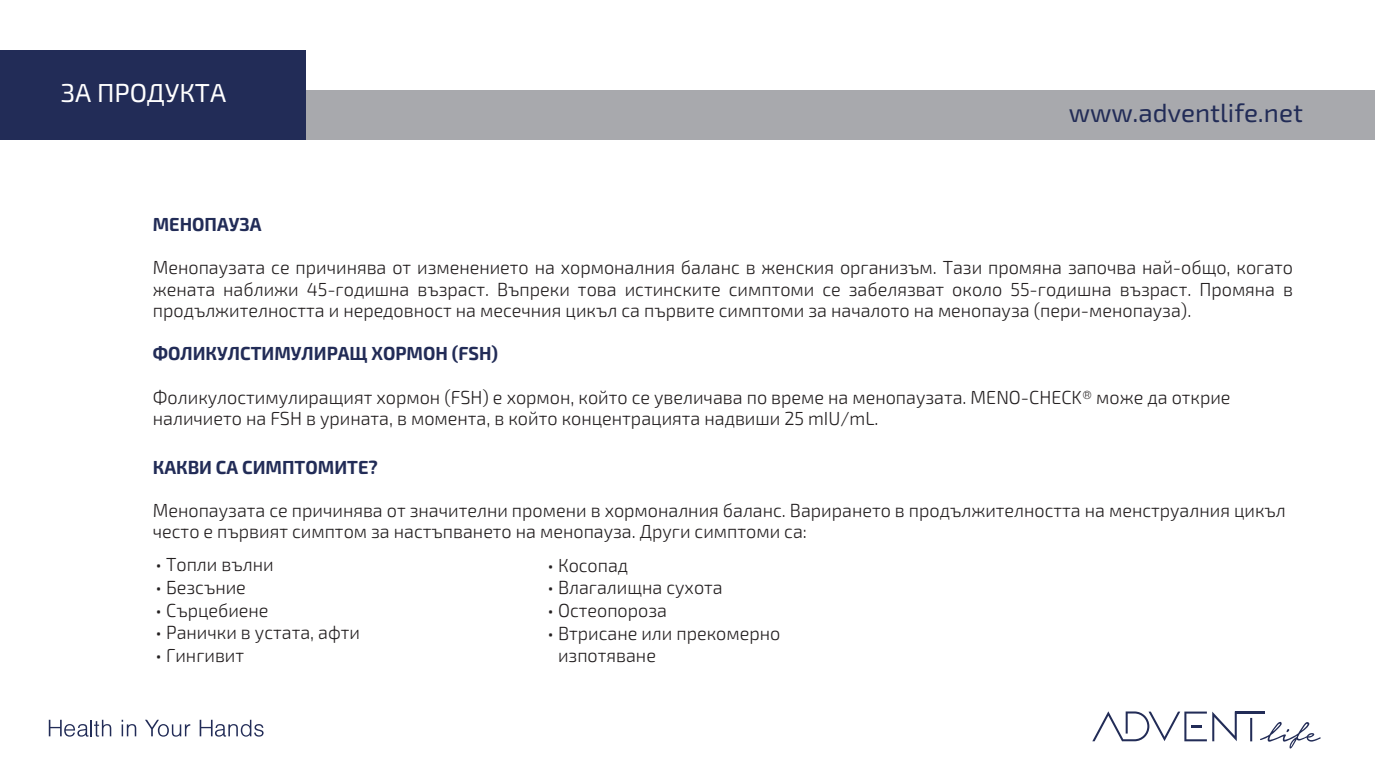
<style>
.page{position:relative;width:1377px;height:776px;background:#fff}
.page>*{position:absolute;margin:0;border:0;box-sizing:border-box;transform-origin:0 0}
.t1{font:26px "Exo 2";color:#222c57}
.t2{font:26px "Exo 2";color:#fff}
.t3{font:300 18.9px/21.6px "Exo 2";color:#231f20;scale:.95 1}
.t4{font:700 18.9px "Exo 2";color:#222c57;scale:.95 1}
</style>
<div class="page">
<div style="left:295px;top:90px;width:1079px;height:49px;background:#a8a9ad"></div>
<div style="left:0;top:50px;width:306px;height:89px;background:#222c57"></div>
<svg style="left:1093px;top:711px;width:144px;height:29px"></svg>
<hr style="left:1235px;top:711px;width:30px;height:2px;background:#222c57">
<hr style="left:1250px;top:717px;width:2px;height:23px;background:#222c57">
<svg style="left:1260px;top:721px;width:60px;height:27px"></svg>
<svg style="left:49px;top:719px;width:62px;height:17px"></svg>
<svg style="left:122px;top:719px;width:14px;height:16px"></svg>
<svg style="left:145px;top:719px;width:45px;height:17px"></svg>
<svg style="left:200px;top:719px;width:64px;height:17px"></svg>
<h1 class="t2" style="left:61px;top:75px;width:167px">ЗА ПРОДУКТА</h1>
<h1 class="t1" style="left:1069px;top:95px;width:236px">www.adventlife.net</h1>
<p class="t4" style="left:153px;top:211px;width:116px">MEНОПАУЗА</p>
<p class="t3" style="left:153px;top:255px;width:1202px;text-align:justify">Менопаузата се причинява от изменението на хормоналния баланс в женския организъм. Тази промяна започва най-общо, когато жената наближи 45-годишна възраст. Въпреки това истинските симптоми се забелязват около 55-годишна възраст. Промяна в продължителността и нередовност на месечния цикъл са първите симптоми за началото на менопауза (пери-менопауза).</p>
<p class="t4" style="left:153px;top:340px;width:365px">ФОЛИКУЛСТИМУЛИРАЩ ХОРМОН (FSH)</p>
<p class="t3" style="left:153px;top:385px;width:1136px">Фоликулостимулиращият хормон (FSH) е хормон, който се увеличава по време на менопаузата. MENO-CHECK® може да открие наличието на FSH в урината, в момента, в който концентрацията надвиши 25 mIU/mL.</p>
<p class="t4" style="left:153px;top:453px;width:238px">КАКВИ СА СИМПТОМИТЕ?</p>
<p class="t3" style="left:153px;top:498px;width:1194px">Менопаузата се причинява от значителни промени в хормоналния баланс. Варирането в продължителността на менструалния цикъл често е първият симптом за настъпването на менопауза. Други симптоми са:</p>
<p class="t3" style="left:156px;top:552px;width:126px">• Топли вълни</p>
<p class="t3" style="left:156px;top:575px;width:97px">• Безсъние</p>
<p class="t3" style="left:156px;top:598px;width:120px">• Сърцебиене</p>
<p class="t3" style="left:156px;top:620px;width:217px">• Ранички в устата, афти</p>
<p class="t3" style="left:156px;top:643px;width:95px">• Гингивит</p>
<p class="t3" style="left:547px;top:553px;width:87px">• Косопад</p>
<p class="t3" style="left:547px;top:576px;width:186px">• Влагалищна сухота</p>
<p class="t3" style="left:547px;top:598px;width:127px">• Остеопороза</p>
<p class="t3" style="left:558px;top:620px;width:235px;line-height:22.7px;text-indent:-11px">• Втрисане или прекомерно изпотяване</p>
</div>
